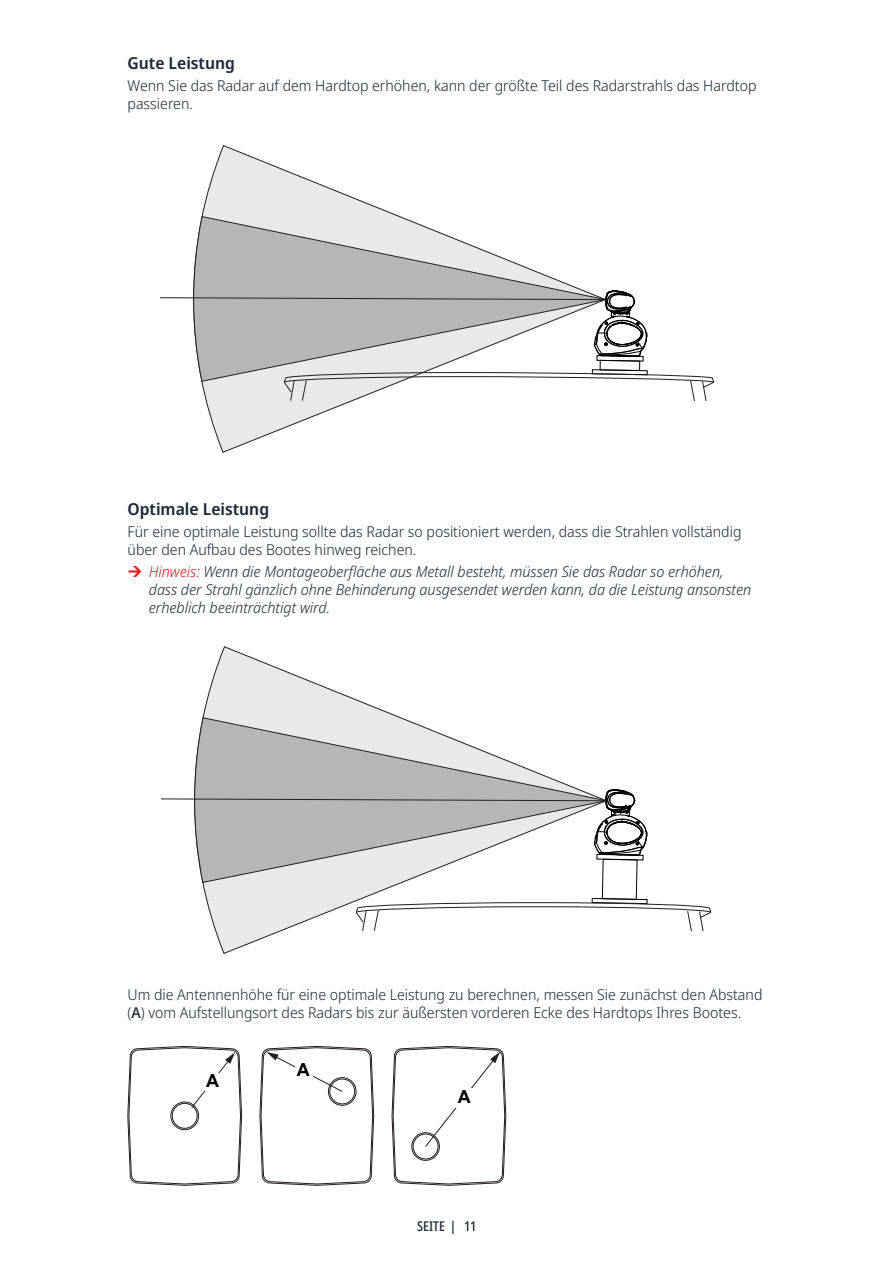
<style>
.page{position:relative;width:893px;height:1263px;background:#fff}
.page>*{position:absolute;margin:0;border:0;box-sizing:border-box;transform-origin:0 0}
.t1{font:700 18px "Arial";color:#000}
.t2{font:600 16.5px "Noto Sans Display";color:#1c2b39}
.t3{font:300 15px/18px "Noto Sans Display";color:#1c2b39}
.t4{font:italic 300 15px/18px "Noto Sans Display";color:#1c2b39}
.t5{font:500 condensed 13.5px "Noto Sans Display";color:#1c2b39}
.s1{color:#e31b22}
.s2{font-weight:500}
</style>
<div class="page">
<svg style="left:201px;top:145px;width:199px;height:307px"></svg>
<svg style="left:194px;top:216px;width:389px;height:74px"></svg>
<svg style="left:160px;top:290px;width:555px;height:112px"></svg>
<svg style="left:202px;top:647px;width:201px;height:306px"></svg>
<svg style="left:195px;top:718px;width:384px;height:71px"></svg>
<svg style="left:161px;top:789px;width:551px;height:143px"></svg>
<svg style="left:128px;top:1046px;width:114px;height:139px"></svg>
<svg style="left:259px;top:1046px;width:115px;height:139px"></svg>
<svg style="left:391px;top:1046px;width:115px;height:139px"></svg>
<div style="left:296px;top:1061px;width:17px;height:20px;background:#fff"></div>
<div style="left:202px;top:1073px;width:17px;height:18px;background:#fff"></div>
<div style="left:455px;top:1088px;width:17px;height:20px;background:#fff"></div>
<p class="t2" style="left:128px;top:51px;width:109px">Gute Leistung</p>
<p class="t3" style="left:128px;top:77px;width:630px">Wenn Sie das Radar auf dem Hardtop erhöhen, kann der größte Teil des Radarstrahls das Hardtop passieren.</p>
<p class="t2" style="left:128px;top:497px;width:143px">Optimale Leistung</p>
<p class="t3" style="left:128px;top:523px;width:615px">Für eine optimale Leistung sollte das Radar so positioniert werden, dass die Strahlen vollständig über den Aufbau des Bootes hinweg reichen.</p>
<p class="t4" style="left:149px;top:563px;width:604px"><span class="s1">Hinweis:</span> Wenn die Montageoberfläche aus Metall besteht, müssen Sie das Radar so erhöhen, dass der Strahl gänzlich ohne Behinderung ausgesendet werden kann, da die Leistung ansonsten erheblich beeinträchtigt wird.</p>
<p class="t3" style="left:128px;top:985px;width:636px">Um die Antennenhöhe für eine optimale Leistung zu berechnen, messen Sie zunächst den Abstand (<span class="s2">A</span>) vom Aufstellungsort des Radars bis zur äußersten vorderen Ecke des Hardtops Ihres Bootes.</p>
<p class="t1" style="left:206px;top:1068px;width:14px">A</p>
<p class="t1" style="left:297px;top:1057px;width:14px">A</p>
<p class="t1" style="left:458px;top:1084px;width:14px">A</p>
<p class="t5" style="left:417px;top:1217px;width:61px">SEITE | 11</p>
</div>
